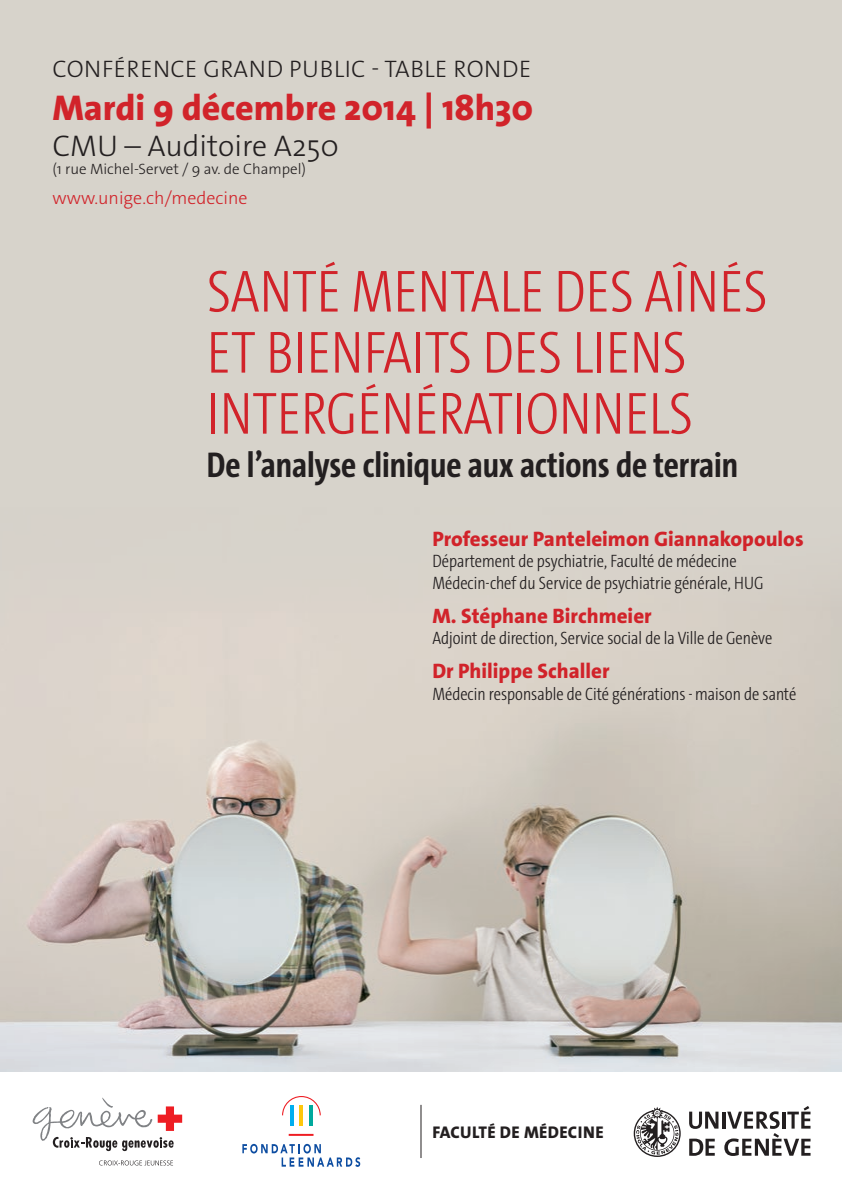
<style>
.page{position:relative;width:842px;height:1191px;background:#d7d3cb}
.page>*{position:absolute;margin:0;border:0;box-sizing:border-box;transform-origin:0 0}
.t1{font:300 60px/61px "The Sans Cd LF3";color:#d1232a}
.t2{font:700 36px "The Sans Cd LF7";color:#231f20}
.t3{font:800 36px "The Sans Os F";color:#d1232a}
.t4{font:300 30px "The Sans Os F";color:#231f20}
.t5{font:300 24px "The Sans Os F";letter-spacing:.02em;color:#231f20}
.t6{font:800 21px "The Sans Os F";color:#d1232a}
.t7{font:300 18px/21.6px "The Sans Cd LF3";color:#231f20}
.t8{font:300 18px "The Sans Os F";color:#d1232a}
.t9{font:800 17px "The Sans Os F";letter-spacing:.02em;color:#231f20}
.t10{font:300 15px "The Sans Os F";color:#231f20}
</style>
<div class="page">
<div style="left:0;top:1071px;width:842px;height:120px;background:#fff"></div>
<img style="left:0;top:627px;width:842px;height:444px">
<svg style="left:634px;top:1107px;width:47px;height:50px"></svg>
<svg style="left:689px;top:1111px;width:29px;height:17px"></svg>
<hr style="left:722px;top:1111px;width:3px;height:17px;background:#231f20">
<svg style="left:689px;top:1138px;width:26px;height:17px"></svg>
<svg style="left:724px;top:1106px;width:86px;height:50px"></svg>
<svg style="left:33px;top:1097px;width:149px;height:54px"></svg>
<svg style="left:99px;top:1160px;width:74px;height:5px"></svg>
<svg style="left:282px;top:1096px;width:39px;height:20px"></svg>
<hr style="left:299px;top:1105px;width:4px;height:20px;background:#fec70c">
<hr style="left:290px;top:1105px;width:4px;height:20px;background:#00aeef">
<hr style="left:309px;top:1105px;width:4px;height:20px;background:#00a99d">
<hr style="left:289px;top:1133px;width:24px;height:2px;background:#ee1d23">
<svg style="left:242px;top:1143px;width:118px;height:23px"></svg>
<hr style="left:420px;top:1104px;width:1px;height:54px;background:#231f20">
<h3 class="t5" style="left:53px;top:53px;width:480px">CONFÉRENCE GRAND PUBLIC - TABLE RONDE</h3>
<h2 class="t3" style="left:52px;top:84px;width:482px">Mardi 9 décembre 2014 | 18h30</h2>
<h3 class="t4" style="left:52px;top:126px;width:288px">CMU – Auditoire A250</h3>
<p class="t10" style="left:52px;top:159px;width:255px">(1 rue Michel-Servet / 9 av. de Champel)</p>
<p class="t8" style="left:52px;top:186px;width:197px">www.unige.ch/medecine</p>
<h1 class="t1" style="left:207px;top:259px;width:562px">SANTÉ MENTALE DES AÎNÉS<br>ET BIENFAITS DES LIENS<br>INTERGÉNÉRATIONNELS</h1>
<h2 class="t2" style="left:207px;top:441px;width:533px">De l’analyse clinique aux actions de terrain</h2>
<p class="t6" style="left:432px;top:525px;width:373px">Professeur Panteleimon Giannakopoulos</p>
<p class="t7" style="left:432px;top:550px;width:333px">Département de psychiatrie, Faculté de médecine<br>Médecin-chef du Service de psychiatrie générale, HUG</p>
<p class="t6" style="left:432px;top:602px;width:221px">M. Stéphane Birchmeier</p>
<p class="t7" style="left:432px;top:627px;width:341px">Adjoint de direction, Service social de la Ville de Genève</p>
<p class="t6" style="left:432px;top:657px;width:179px">Dr Philippe Schaller</p>
<p class="t7" style="left:432px;top:682px;width:365px">Médecin responsable de Cité générations - maison de santé</p>
<p class="t9" style="left:432px;top:1121px;width:173px">FACULTÉ DE MÉDECINE</p>
</div>
